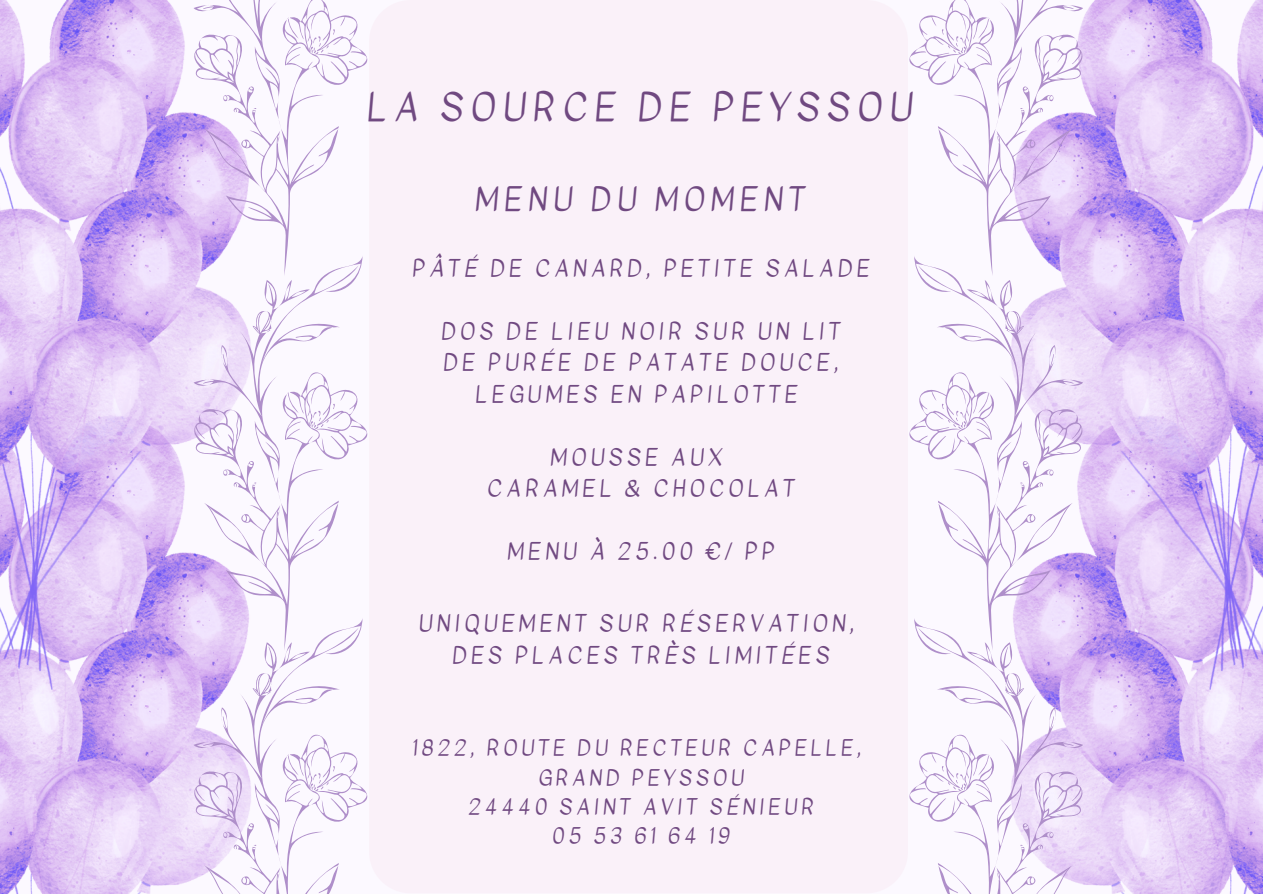
<style>
.page{position:relative;width:1263px;height:894px;background:#fff}
.page>*{position:absolute;margin:0;border:0;box-sizing:border-box;transform-origin:0 0}
.t1{font:37.5px "Kavivanar";letter-spacing:.185em;color:#704981}
.t2{font:31.5px "Kavivanar";letter-spacing:.185em;color:#704981}
.t3{font:22.5px "Kavivanar";letter-spacing:.185em;color:#704981}
.t4{font:21px "Kavivanar";letter-spacing:.185em;color:#704981}
</style>
<div class="page">
<div style="left:369px;top:0;width:539px;height:893px;background:#faf1f9"></div>
<img style="left:0;top:689px;width:194px;height:204px">
<img style="left:0;top:0;width:194px;height:689px">
<img style="left:1083px;top:689px;width:180px;height:204px">
<img style="left:1083px;top:0;width:180px;height:689px">
<svg style="left:909px;top:650px;width:174px;height:243px"></svg>
<svg style="left:909px;top:276px;width:174px;height:374px"></svg>
<svg style="left:909px;top:0;width:174px;height:276px"></svg>
<svg style="left:194px;top:650px;width:174px;height:243px"></svg>
<svg style="left:194px;top:276px;width:174px;height:374px"></svg>
<svg style="left:194px;top:0;width:174px;height:276px"></svg>
<p class="t1" style="left:366px;top:80px;width:547px">LA SOURCE DE PEYSSOU</p>
<p class="t2" style="left:475px;top:177px;width:332px">MENU DU MOMENT</p>
<p class="t3" style="left:412px;top:252px;width:459px">PÂTÉ DE CANARD, PETITE SALADE</p>
<p class="t3" style="left:441px;top:315px;width:401px">DOS DE LIEU NOIR SUR UN LIT</p>
<p class="t3" style="left:443px;top:346px;width:397px">DE PURÉE DE PATATE DOUCE,</p>
<p class="t3" style="left:475px;top:378px;width:324px">LEGUMES EN PAPILOTTE</p>
<p class="t3" style="left:550px;top:441px;width:174px">MOUSSE AUX</p>
<p class="t3" style="left:487px;top:472px;width:309px">CARAMEL &amp; CHOCOLAT</p>
<p class="t3" style="left:507px;top:535px;width:269px">MENU À 25.00 €/ PP</p>
<p class="t3" style="left:418px;top:607px;width:437px">UNIQUEMENT SUR RÉSERVATION,</p>
<p class="t3" style="left:452px;top:638px;width:379px">DES PLACES TRÈS LIMITÉES</p>
<p class="t4" style="left:412px;top:732px;width:450px">1822, ROUTE DU RECTEUR CAPELLE,</p>
<p class="t4" style="left:538px;top:762px;width:207px">GRAND PEYSSOU</p>
<p class="t4" style="left:468px;top:791px;width:347px">24440 SAINT AVIT SÉNIEUR</p>
<p class="t4" style="left:552px;top:820px;width:179px">05 53 61 64 19</p>
</div>
